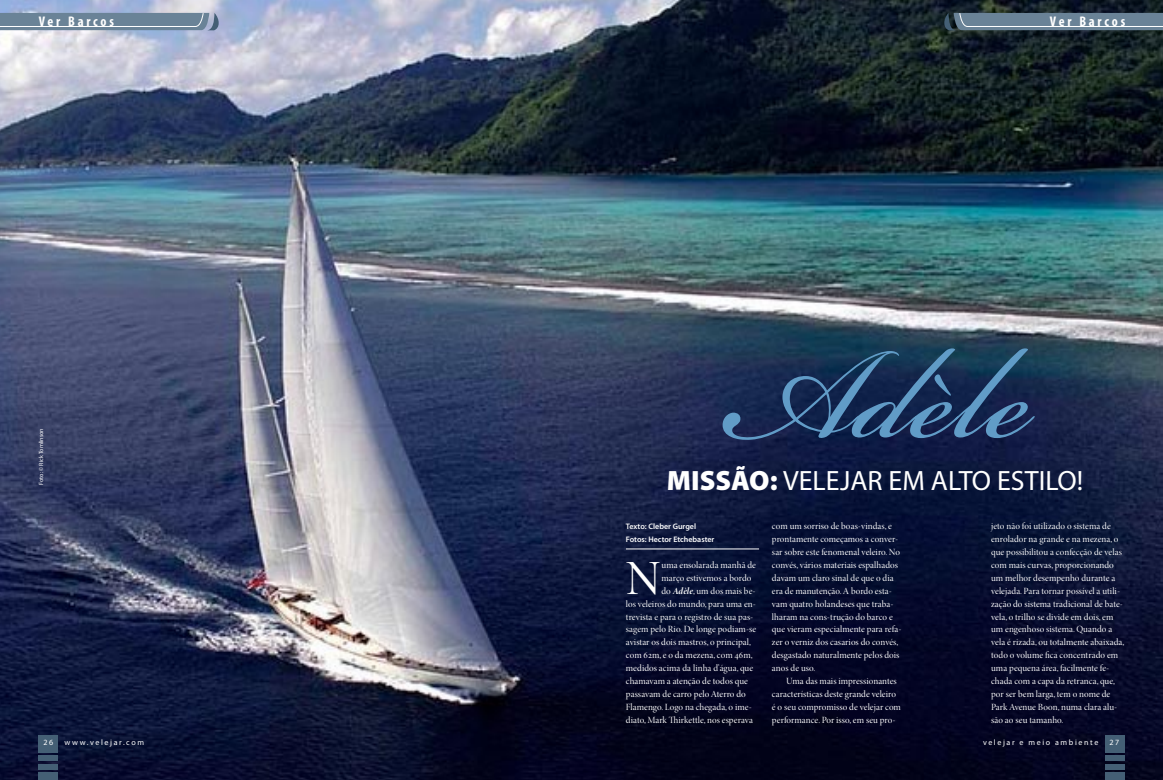
<style>
.page{position:relative;width:1163px;height:780px;background:#fff}
.page>*{position:absolute;margin:0;border:0;box-sizing:border-box;transform-origin:0 0}
.t1{font:200px "Bickham Script Std";color:#619cc7}
.t2{font:49.3px "Minion Pro Disp";color:#fff}
.t3{font:28px "Myriad Pro";color:#fff}
.t4{font:700 condensed 14px "Myriad Pro";letter-spacing:.2em;color:#fff}
.t5{font:9.5px/12.9px "Minion Pro Disp";letter-spacing:.005em;color:#fff}
.t6{font:600 8px/12.9px "Myriad Pro";color:#fff}
.t7{font:8px "Myriad Pro";letter-spacing:.2em;color:#fff}
.t8{font:6px "Myriad Pro";color:#fff}
.s1{font-weight:900}
.s2{font-family:"Minion Pro Bold It Disp"}
</style>
<div class="page">
<img style="left:0;top:0;width:1162px;height:780px">
<hr style="left:625px;top:548px;width:134px;height:1px;background:#fff">
<svg style="left:0;top:12px;width:220px;height:18px;background:#778da1"></svg>
<div style="left:39px;top:735px;width:19px;height:17px;background:#445f75"></div>
<div style="left:39px;top:772px;width:19px;height:8px;background:#445f75"></div>
<div style="left:39px;top:755px;width:19px;height:6px;background:#445f75"></div>
<div style="left:39px;top:764px;width:19px;height:5px;background:#445f75"></div>
<svg style="left:942px;top:12px;width:220px;height:18px;background:#698091"></svg>
<div style="left:1104px;top:735px;width:19px;height:17px;background:#445f75"></div>
<div style="left:1104px;top:772px;width:19px;height:8px;background:#445f75"></div>
<div style="left:1104px;top:755px;width:19px;height:6px;background:#445f75"></div>
<div style="left:1104px;top:764px;width:19px;height:5px;background:#445f75"></div>
<h3 class="t4" style="left:39px;top:13px;width:77px">Ver Barcos</h3>
<h3 class="t4" style="left:1049px;top:13px;width:77px">Ver Barcos</h3>
<p class="t8" style="left:38px;top:484px;width:58px;rotate:-90deg">Foto: © Rick Tomlinson</p>
<h1 class="t1" style="left:718px;top:250px;width:315px">Adèle</h1>
<h3 class="t3" style="left:666px;top:466px;width:418px"><span class="s1">MISSÃO:</span> VELEJAR EM ALTO ESTILO!</h3>
<p class="t6" style="left:625px;top:520px;width:90px">Texto: Cleber Gurgel<br>Fotos: Hector Etchebaster</p>
<h2 class="t2" style="left:625px;top:548px;width:37px">N</h2>
<p class="t5" style="left:661px;top:558px;width:96px">uma ensolarada manhã de</p>
<p class="t5" style="left:771px;top:520px;width:131px">com um sorriso de boas-vindas, e prontamente começamos a conver&shy;sar sobre este fenomenal veleiro. No convés, vários materiais espalhados davam um claro sinal de que o dia era de manutenção. A bordo esta&shy;vam quatro holandeses que traba&shy;lharam na cons-trução do barco e que vieram especialmente para refa&shy;zer o verniz dos casarios do convés, desgastado naturalmente pelos dois anos de uso.</p>
<p class="t5" style="left:771px;top:674px;width:130px;text-indent:14px">Uma das mais impressionantes características deste grande veleiro é o seu compromisso de velejar com performance. Por isso, em seu pro-</p>
<p class="t5" style="left:990px;top:520px;width:135px">jeto não foi utilizado o sistema de enrolador na grande e na mezena, o que possibilitou a confecção de velas com mais curvas, proporcionando um melhor desempenho durante a velejada. Para tornar possível a utili&shy;zação do sistema tradicional de bate&shy;vela, o trilho se divide em dois, em um engenhoso sistema. Quando a vela é rizada, ou totalmente abaixada, todo o volume fica concentrado em uma pequena área, facilmente fe&shy;chada com a capa da retranca, que, por ser bem larga, tem o nome de Park Avenue Boon, numa clara alu&shy;são ao seu tamanho.</p>
<p class="t5" style="left:661px;top:571px;width:91px">março estivemos a bordo</p>
<p class="t5" style="left:661px;top:584px;width:96px">do <span class="s2">Adèle</span>, um dos mais be-</p>
<p class="t5" style="left:625px;top:597px;width:132px">los veleiros do mundo, para uma en-</p>
<p class="t5" style="left:625px;top:610px;width:129px">trevista e para o registro de sua pas-</p>
<p class="t5" style="left:625px;top:623px;width:132px">sagem pelo Rio. De longe podiam-se</p>
<p class="t5" style="left:625px;top:636px;width:126px">avistar os dois mastros, o principal,</p>
<p class="t5" style="left:625px;top:649px;width:128px">com 62m, e o da mezena, com 46m,</p>
<p class="t5" style="left:625px;top:662px;width:129px">medidos acima da linha d’água, que</p>
<p class="t5" style="left:625px;top:674px;width:123px">chamavam a atenção de todos que</p>
<p class="t5" style="left:625px;top:687px;width:121px">passavam de carro pelo Aterro do</p>
<p class="t5" style="left:625px;top:700px;width:127px">Flamengo. Logo na chegada, o ime-</p>
<p class="t5" style="left:625px;top:713px;width:128px">diato, Mark Thirkettle, nos esperava</p>
<p class="t7" style="left:43px;top:737px;width:11px">26</p>
<p class="t7" style="left:64px;top:737px;width:81px">www.velejar.com</p>
<p class="t7" style="left:982px;top:737px;width:117px">velejar e meio ambiente</p>
<p class="t7" style="left:1109px;top:737px;width:11px">27</p>
</div>
